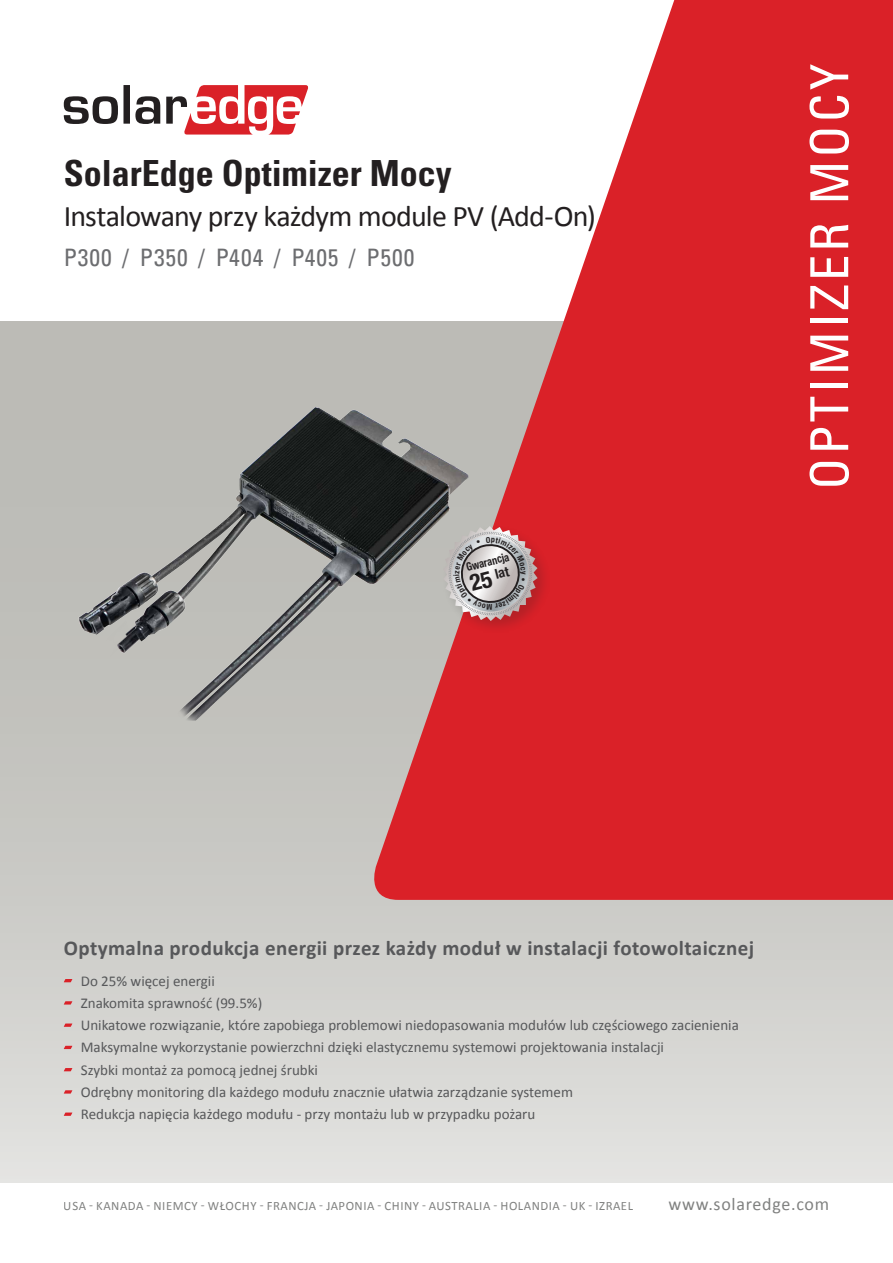
<style>
.page{position:relative;width:893px;height:1263px;background:#fff}
.page>*{position:absolute;margin:0;border:0;box-sizing:border-box;transform-origin:0 0}
.pg1_Family_vertical{font:condensed 52.5px "Univers LT Std";letter-spacing:.06em;color:#fff}
.pg1_Product_Header{font:700 condensed 36px "Univers LT Std";color:#231f20}
.pg2_Product_Part-No{font:30px "Calibri";letter-spacing:-.025em;color:#231f20}
.pg2_Product_Part-No-2{font:condensed 24px "Univers LT Std";letter-spacing:.04em;color:#6c6d70}
.pg1_Text_bold{font:700 21px "Calibri";letter-spacing:.02em;color:#57585a}
.pg1_Text_URL{font:18px "Calibri";letter-spacing:.04em;color:#808180}
.Pg1_Text_Bullets{font:15px "Calibri";color:#57585a}
.t1{font:12.75px "Calibri";letter-spacing:.04em;color:#808180}
.t2{font:700 condensed 11.55px "Helvetica Neue LT Std";color:#231f20;scale:.9 1}
</style>
<div class="page">
<div style="left:0;top:321px;width:893px;height:861px;background:linear-gradient(to bottom,#b4b3ae,#dbdbd8)"></div>
<svg style="left:364px;top:0;width:529px;height:900px;fill:#da2128"></svg>
<svg style="left:64px;top:85px;width:244px;height:50px"></svg>
<svg style="left:64px;top:979px;width:8px;height:3px"></svg>
<svg style="left:64px;top:1001px;width:8px;height:3px"></svg>
<svg style="left:64px;top:1023px;width:8px;height:4px"></svg>
<svg style="left:64px;top:1046px;width:8px;height:3px"></svg>
<svg style="left:64px;top:1068px;width:8px;height:3px"></svg>
<svg style="left:64px;top:1090px;width:8px;height:3px"></svg>
<svg style="left:64px;top:1112px;width:8px;height:4px"></svg>
<div style="left:441px;top:524px;width:111px;height:111px;background:#231f20;opacity:.2"></div>
<img style="left:69px;top:391px;width:416px;height:330px">
<svg style="left:443px;top:526px;width:95px;height:95px;background:#c4a8a9"></svg>
<p class="pg1_Product_Header" style="left:64px;top:151px;width:389px">SolarEdge Optimizer Mocy</p>
<p class="pg2_Product_Part-No" style="left:64px;top:197px;width:534px">Instalowany przy każdym module PV (Add-On(</p>
<p class="pg2_Product_Part-No-2" style="left:64px;top:242px;width:352px">P300 P/ 350 P/ 404 P/ 405 P/ 500</p>
<p class="t2" style="left:465px;top:561px;width:50px;rotate:-15deg">Gwarancja</p>
<p class="pg1_Family_vertical" style="left:796px;top:490px;width:427px;rotate:-90deg">OPTIMIZER MOCY</p>
<p class="pg1_Text_bold" style="left:64px;top:934px;width:692px">Optymalna produkcja energii przez każdy moduł w instalacji fotowoltaicznej</p>
<p class="Pg1_Text_Bullets" style="left:81px;top:971px;width:136px">Do 25% więcej energii</p>
<p class="Pg1_Text_Bullets" style="left:81px;top:993px;width:183px">Znakomita sprawność )99.5%(</p>
<p class="Pg1_Text_Bullets" style="left:81px;top:1015px;width:660px">Unikatowe rozwiązanie, które zapobiega problemowi niedopasowania modułów lub częściowego zacienienia</p>
<p class="Pg1_Text_Bullets" style="left:81px;top:1038px;width:585px">Maksymalne wykorzystanie powierzchni dzięki elastycznemu systemowi projektowania instalacji</p>
<p class="Pg1_Text_Bullets" style="left:81px;top:1060px;width:239px">Szybki montaż za pomocą jednej śrubki</p>
<p class="Pg1_Text_Bullets" style="left:81px;top:1082px;width:494px">Odrębny monitoring dla każdego modułu znacznie ułatwia zarządzanie systemem</p>
<p class="Pg1_Text_Bullets" style="left:81px;top:1104px;width:456px">Redukcja napięcia każdego modułu - przy montażu lub w przypadku pożaru</p>
<p class="t1" style="left:64px;top:1197px;width:571px">USA - KANADA - NIEMCY - WŁOCHY - FRANCJA - JAPONIA - CHINY - AUSTRALIA - HOLANDIA - UK - IZRAEL</p>
<p class="pg1_Text_URL" style="left:669px;top:1193px;width:162px">www.solaredge.com</p>
</div>
